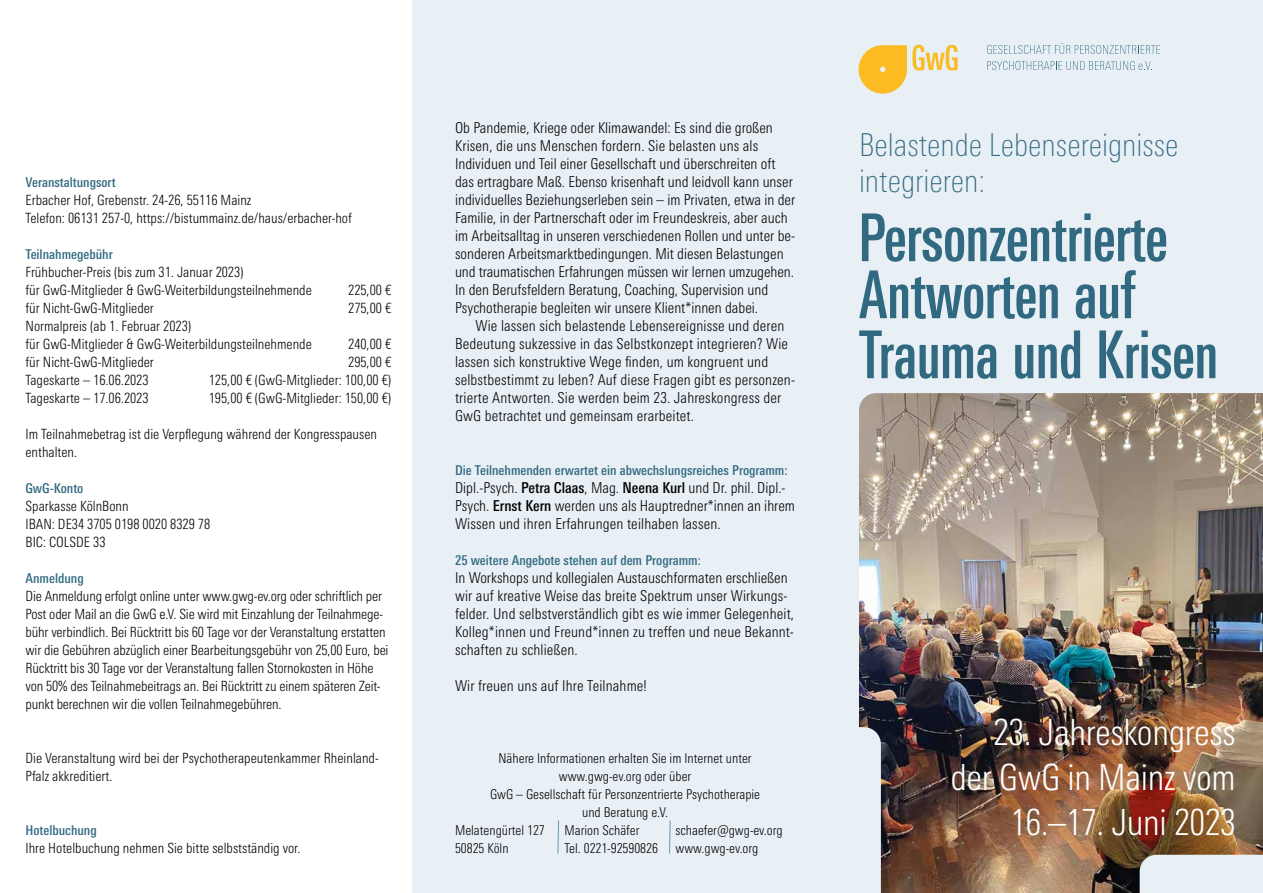
<style>
.page{position:relative;width:1263px;height:893px;background:#fff}
.page>*{position:absolute;margin:0;border:0;box-sizing:border-box;transform-origin:0 0}
.t1{font:66px/58.5px "Univers Next Pro Medium Cm";color:#306980}
.t2{font:300 condensed 36px/45px "Univers Next Pro";letter-spacing:-.01em;color:#fff;text-align:right}
.t3{font:100 condensed 31.5px/36px "Univers Next Pro";color:#306980}
.t4{font:300 condensed 15px/18px "Univers Next Pro";color:#000}
.t5{font:300 condensed 14.1px/18px "Univers Next Pro";color:#000}
.t6{font:300 condensed 13.5px "Univers Next Pro";color:#000}
.t7{font:500 condensed 13.5px "Univers Next Pro";color:#306980}
.s1{font-weight:500}
</style>
<div class="page">
<div style="left:412px;top:0;width:851px;height:893px;background:#e8eff5"></div>
<svg style="left:858px;top:45px;width:99px;height:49px"></svg>
<svg style="left:987px;top:43px;width:173px;height:11px"></svg>
<svg style="left:987px;top:61px;width:165px;height:9px"></svg>
<img style="left:859px;top:393px;width:404px;height:500px">
<svg style="left:557px;top:820px;width:2px;height:34px"></svg>
<svg style="left:669px;top:820px;width:2px;height:34px"></svg>
<svg style="left:1140px;top:855px;width:123px;height:38px"></svg>
<svg style="left:859px;top:727px;width:22px;height:166px"></svg>
<p class="t7" style="left:26px;top:174px;width:92px">Veranstaltungsort</p>
<p class="t5" style="left:26px;top:190px;width:328px">Erbacher Hof, Grebenstr. 24-26, 55116 Mainz<br>Telefon: 06131 257-0, https://bistummainz.de/haus/erbacher-hof</p>
<p class="t7" style="left:26px;top:246px;width:89px">Teilnahmegebühr</p>
<p class="t5" style="left:26px;top:262px;width:288px">Frühbucher-Preis (bis zum 31. Januar 2023)<br>für GwG-Mitglieder &amp; GwG-Weiterbildungsteilnehmende</p>
<p class="t5" style="left:348px;top:280px;width:45px">225,00 €</p>
<p class="t5" style="left:26px;top:299px;width:130px">für Nicht-GwG-Mitglieder</p>
<p class="t5" style="left:348px;top:299px;width:45px">275,00 €</p>
<p class="t5" style="left:26px;top:317px;width:288px">Normalpreis (ab 1. Februar 2023)<br>für GwG-Mitglieder &amp; GwG-Weiterbildungsteilnehmende</p>
<p class="t5" style="left:348px;top:335px;width:45px">240,00 €</p>
<p class="t5" style="left:26px;top:353px;width:130px">für Nicht-GwG-Mitglieder</p>
<p class="t5" style="left:348px;top:353px;width:45px">295,00 €</p>
<p class="t5" style="left:26px;top:371px;width:125px">Tageskarte – 16.06.2023</p>
<p class="t5" style="left:209px;top:371px;width:184px">125,00 € (GwG-Mitglieder: 100,00 €)</p>
<p class="t5" style="left:26px;top:389px;width:125px">Tageskarte – 17.06.2023</p>
<p class="t5" style="left:209px;top:389px;width:184px">195,00 € (GwG-Mitglieder: 150,00 €)</p>
<p class="t5" style="left:26px;top:425px;width:353px">Im Teilnahmebetrag ist die Verpflegung während der Kongresspausen enthalten.</p>
<p class="t7" style="left:26px;top:480px;width:59px">GwG-Konto</p>
<p class="t5" style="left:26px;top:496px;width:186px">Sparkasse KölnBonn<br>IBAN: DE34 3705 0198 0020 8329 78<br>BIC: COLSDE 33</p>
<p class="t7" style="left:26px;top:570px;width:60px">Anmeldung</p>
<p class="t5" style="left:26px;top:586px;width:364px">Die Anmeldung erfolgt online unter www.gwg-ev.org oder schriftlich per Post oder Mail an die GwG e.V. Sie wird mit Einzahlung der Teilnahmege&shy;bühr verbindlich. Bei Rücktritt bis 60 Tage vor der Veranstaltung erstatten wir die Gebühren abzüglich einer Bearbeitungsgebühr von 25,00 Euro, bei Rücktritt bis 30 Tage vor der Veranstaltung fallen Stornokosten in Höhe von 50% des Teilnahmebeitrags an. Bei Rücktritt zu einem späteren Zeit&shy;punkt berechnen wir die vollen Teilnahmegebühren.</p>
<p class="t5" style="left:26px;top:748px;width:355px">Die Veranstaltung wird bei der Psychotherapeutenkammer Rheinland-<br>Pfalz akkreditiert.</p>
<p class="t7" style="left:26px;top:822px;width:73px">Hotelbuchung</p>
<p class="t5" style="left:26px;top:838px;width:277px">Ihre Hotelbuchung nehmen Sie bitte selbstständig vor.</p>
<p class="t4" style="left:455px;top:118px;width:342px">Ob Pandemie, Kriege oder Klimawandel: Es sind die großen Krisen, die uns Menschen fordern. Sie belasten uns als Individuen und Teil einer Gesellschaft und überschreiten oft das ertragbare Maß. Ebenso krisenhaft und leidvoll kann unser individuelles Beziehungserleben sein – im Privaten, etwa in der Familie, in der Partnerschaft oder im Freundeskreis, aber auch im Arbeitsalltag in unseren verschiedenen Rollen und unter be&shy;sonderen Arbeitsmarktbedingungen. Mit diesen Belastungen und traumatischen Erfahrungen müssen wir lernen umzugehen.<br>In den Berufsfeldern Beratung, Coaching, Supervision und Psychotherapie begleiten wir unsere Klient*innen dabei.</p>
<p class="t4" style="left:455px;top:316px;width:341px;text-indent:21px">Wie lassen sich belastende Lebensereignisse und deren Bedeutung sukzessive in das Selbstkonzept integrieren? Wie lassen sich konstruktive Wege finden, um kongruent und selbstbestimmt zu leben? Auf diese Fragen gibt es personzen&shy;trierte Antworten. Sie werden beim 23. Jahreskongress der GwG betrachtet und gemeinsam erarbeitet.</p>
<p class="t7" style="left:455px;top:462px;width:334px">Die Teilnehmenden erwartet ein abwechslungsreiches Programm:</p>
<p class="t4" style="left:455px;top:478px;width:341px">Dipl.-Psych. <span class="s1">Petra Claas</span>, Mag. <span class="s1">Neena Kurl</span> und Dr. phil. Dipl.-<br>Psych. <span class="s1">Ernst Kern</span> werden uns als Hauptredner*innen an ihrem<br>Wissen und ihren Erfahrungen teilhaben lassen.</p>
<p class="t7" style="left:455px;top:552px;width:247px">25 weitere Angebote stehen auf dem Programm:</p>
<p class="t4" style="left:455px;top:568px;width:341px">In Workshops und kollegialen Austauschformaten erschließen wir auf kreative Weise das breite Spektrum unser Wirkungs&shy;felder. Und selbstverständlich gibt es wie immer Gelegenheit, Kolleg*innen und Freund*innen zu treffen und neue Bekannt&shy;schaften zu schließen.</p>
<p class="t4" style="left:455px;top:676px;width:193px">Wir freuen uns auf Ihre Teilnahme!</p>
<p class="t6" style="left:498px;top:750px;width:255px">Nähere Informationen erhalten Sie im Internet unter</p>
<p class="t6" style="left:559px;top:768px;width:134px">www.gwg-ev.org oder über</p>
<p class="t6" style="left:490px;top:786px;width:271px">GwG – Gesellschaft für Personzentrierte Psychotherapie</p>
<p class="t6" style="left:582px;top:804px;width:87px">und Beratung e.V.</p>
<p class="t6" style="left:455px;top:822px;width:91px">Melatengürtel 127</p>
<p class="t6" style="left:564px;top:822px;width:76px">Marion Schäfer</p>
<p class="t6" style="left:675px;top:822px;width:109px">schaefer@gwg-ev.org</p>
<p class="t6" style="left:455px;top:840px;width:55px">50825 Köln</p>
<p class="t6" style="left:564px;top:840px;width:95px">Tel. 0221-92590826</p>
<p class="t6" style="left:675px;top:840px;width:84px">www.gwg-ev.org</p>
<h3 class="t3" style="left:859px;top:127px;width:321px">Belastende Lebensereignisse integrieren:</h3>
<h1 class="t1" style="left:859px;top:209px;width:360px">Personzentrierte<br>Antworten auf<br>Trauma und Krisen</h1>
<h2 class="t2" style="left:950px;top:709px;width:287px">23. Jahreskongress der GwG in Mainz vom<br>16.–17. Juni 2023</h2>
</div>
